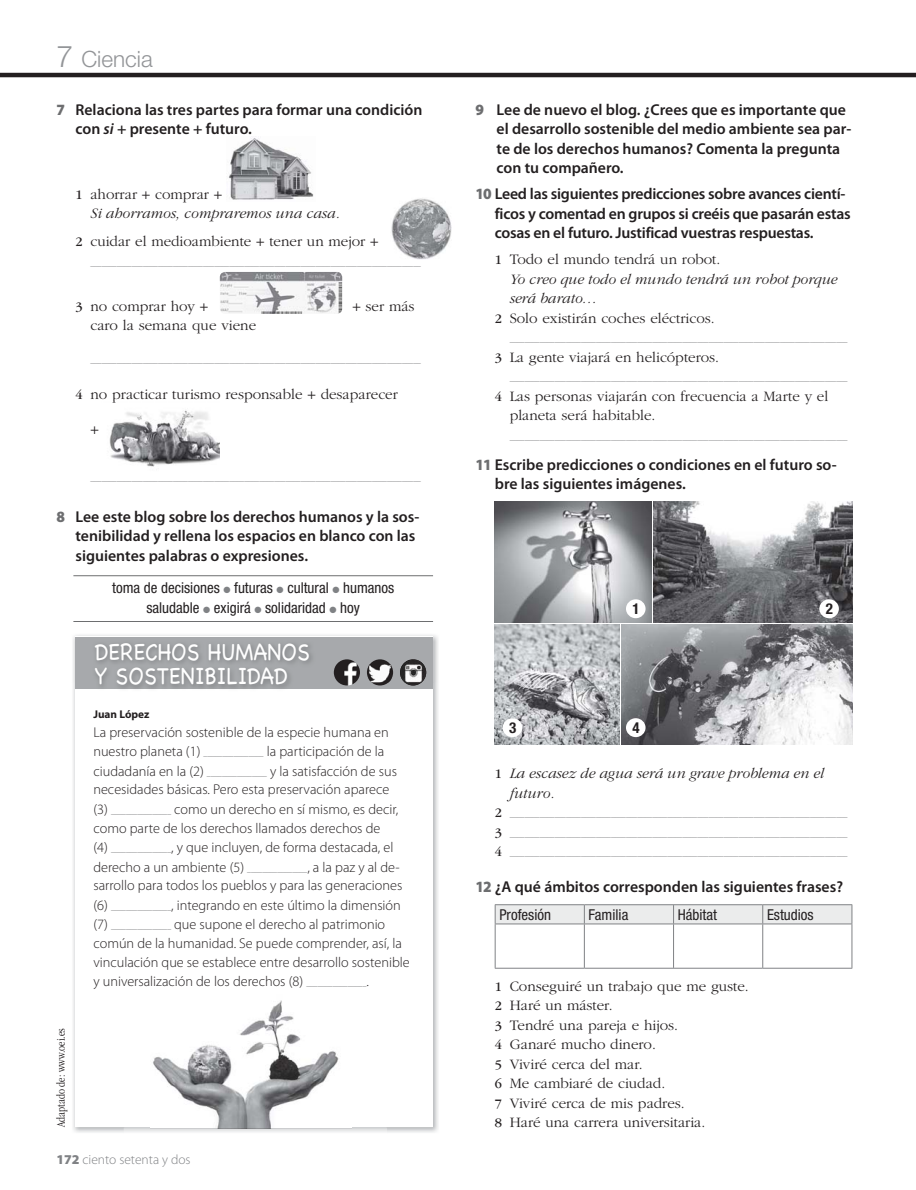
<style>
.page{position:relative;width:916px;height:1190px;background:#fff}
.page>*{position:absolute;margin:0;border:0;box-sizing:border-box;transform-origin:0 0}
.t1{font:24px/24px "Chalkboard";color:#fff;scale:.9 1}
.t2{font:300 22.5px "Helvetica Neue LT Std";color:#939598}
.t3{font:600 15.75px/19.5px "Myriad Pro";color:#231f20}
.t4{font:300 15px/19.5px "ITC Garamond Std";color:#231f20}
.t5{font:italic 300 15px/19.5px "ITC Garamond Std";color:#231f20}
.t6{font:condensed 15px/19.5px "Helvetica Neue LT Std";color:#231f20;text-align:center}
.t7{font:700 condensed 15px "Helvetica Neue LT Std";color:#231f20}
.t8{font:300 14.25px/19.2px "Myriad Pro";color:#231f20}
.t9{font:300 13.5px "Myriad Pro";color:#808285}
.t10{font:300 condensed 12px "ITC Garamond Std";color:#231f20}
.t11{font:700 11.25px "Myriad Pro";color:#231f20}
.t12{font:300 7.5px "ITC Garamond Std";color:#6d6e70}
.s1{font-size:30px}
.s2{font-weight:900;color:#6d6e70}
.s3{font-style:italic}
.s4{font-weight:400;font-style:normal;font-size:13.5px}
.s5{font-style:normal}
.s6{font-weight:400;font-size:13.5px}
.s7{font-family:"ITC Garamond Std";font-size:7.5px;color:#6d6e70}
.s8{font-weight:900}
.s9{font-weight:400;font-size:13.5px;color:#231f20}
</style>
<div class="page">
<hr style="left:0;top:73px;width:915px;height:4px;background:#231f20">
<img style="left:73px;top:635px;width:365px;height:47px">
<img style="left:73px;top:682px;width:51px;height:451px">
<img style="left:387px;top:682px;width:51px;height:451px">
<img style="left:124px;top:1127px;width:263px;height:5px">
<div style="left:75px;top:636px;width:357px;height:491px;background:#fff"></div>
<svg style="left:75px;top:637px;width:358px;height:52px;background:#a0a2a5"></svg>
<img style="left:229px;top:138px;width:85px;height:62px">
<img style="left:391px;top:198px;width:61px;height:62px">
<img style="left:220px;top:272px;width:122px;height:42px;border-radius:5px">
<img style="left:109px;top:410px;width:111px;height:57px">
<hr style="left:73px;top:575px;width:360px;height:1px;background:#6d6e70">
<hr style="left:73px;top:621px;width:360px;height:1px;background:#6d6e70">
<hr style="left:583px;top:924px;width:1px;height:44px;background:#808285">
<hr style="left:672px;top:924px;width:1px;height:44px;background:#808285">
<hr style="left:762px;top:924px;width:1px;height:44px;background:#808285">
<hr style="left:494px;top:904px;width:90px;height:1px;background:#808285">
<hr style="left:584px;top:904px;width:178px;height:1px;background:#808285">
<hr style="left:762px;top:904px;width:89px;height:1px;background:#808285">
<svg style="left:494px;top:905px;width:358px;height:19px;background:#e5e6e6"></svg>
<hr style="left:494px;top:924px;width:90px;height:1px;background:#808285">
<hr style="left:494px;top:924px;width:1px;height:44px;background:#808285">
<hr style="left:584px;top:924px;width:178px;height:1px;background:#808285">
<hr style="left:762px;top:924px;width:89px;height:1px;background:#808285">
<hr style="left:851px;top:924px;width:1px;height:44px;background:#808285">
<hr style="left:494px;top:968px;width:90px;height:1px;background:#808285">
<hr style="left:584px;top:968px;width:178px;height:1px;background:#808285">
<hr style="left:762px;top:968px;width:89px;height:1px;background:#808285">
<img style="left:150px;top:1000px;width:201px;height:128px">
<img style="left:333px;top:659px;width:27px;height:26px;border-radius:50%">
<svg style="left:367px;top:659px;width:26px;height:26px"></svg>
<img style="left:368px;top:664px;width:23px;height:18px">
<img style="left:400px;top:659px;width:26px;height:26px;border-radius:50%">
<img style="left:653px;top:502px;width:198px;height:120px">
<img style="left:494px;top:502px;width:156px;height:120px">
<img style="left:621px;top:624px;width:230px;height:121px">
<img style="left:494px;top:624px;width:125px;height:121px">
<div style="left:625px;top:599px;width:20px;height:19px;background:#fff;border-radius:50%"></div>
<div style="left:818px;top:599px;width:20px;height:19px;background:#fff;border-radius:50%"></div>
<div style="left:502px;top:718px;width:20px;height:19px;background:#fff;border-radius:50%"></div>
<div style="left:625px;top:718px;width:20px;height:19px;background:#fff;border-radius:50%"></div>
<h2 class="t2" style="left:56px;top:51px;width:98px"><span class="s1">7</span> Ciencia</h2>
<h3 class="t3" style="left:75px;top:101px;width:348px;text-indent:-19px"><span class="s2">7</span> Relaciona las tres partes para formar una condición con <span class="s3">si</span> + presente + futuro.</h3>
<h3 class="t5" style="left:90px;top:186px;width:251px;text-indent:-15px"><span class="s4">1</span> <span class="s5">ahorrar + comprar +<br></span>Si ahorramos, compraremos una casa.</h3>
<h3 class="t4" style="left:75px;top:233px;width:304px"><span class="s6">2</span> cuidar el medioambiente + tener un mejor +</h3>
<p class="t12" style="left:90px;top:261px;width:332px">________________________________________________________________________________________</p>
<h3 class="t4" style="left:75px;top:298px;width:134px"><span class="s6">3</span> no comprar hoy +</h3>
<h3 class="t4" style="left:352px;top:298px;width:64px">+ ser más</h3>
<h3 class="t4" style="left:90px;top:317px;width:167px">caro la semana que viene</h3>
<p class="t12" style="left:90px;top:357px;width:332px">________________________________________________________________________________________</p>
<h3 class="t4" style="left:75px;top:386px;width:323px"><span class="s6">4</span> no practicar turismo responsable + desaparecer</h3>
<h3 class="t4" style="left:90px;top:420px;width:10px">+</h3>
<p class="t12" style="left:90px;top:475px;width:332px">________________________________________________________________________________________</p>
<h3 class="t3" style="left:75px;top:508px;width:345px;text-indent:-19px"><span class="s2">8</span> Lee este blog sobre los derechos humanos y la sos&shy;tenibilidad y rellena los espacios en blanco con las siguientes palabras o expresiones.</h3>
<h3 class="t6" style="left:112px;top:580px;width:283px">toma de decisiones futuras cultural humanos saludable exigirá solidaridad hoy</h3>
<h1 class="t1" style="left:95px;top:640px;width:240px">DERECHOS HUMANOS<br>Y SOSTENIBILIDAD</h1>
<h3 class="t10" style="left:56px;top:1127px;width:100px;rotate:-90deg">Adaptado de: www.oei.es</h3>
<h3 class="t11" style="left:93px;top:710px;width:58px">Juan López</h3>
<p class="t8" style="left:93px;top:724px;width:318px">La preservación sostenible de la especie humana en nuestro planeta (1) <span class="s7">________________</span> la participación de la ciudadanía en la (2) <span class="s7">________________</span> y la satisfacción de sus necesidades básicas. Pero esta preservación aparece<br>(3) <span class="s7">________________</span> como un derecho en sí mismo, es decir, como parte de los derechos llamados derechos de<br>(4) <span class="s7">________________</span>, y que incluyen, de forma destacada, el derecho a un ambiente (5) <span class="s7">________________</span>, a la paz y al de&shy;sarrollo para todos los pueblos y para las generaciones (6) <span class="s7">________________</span>, integrando en este último la dimensión (7) <span class="s7">________________</span> que supone el derecho al patrimonio común de la humanidad. Se puede comprender, así, la vinculación que se establece entre desarrollo sostenible y universalización de los derechos (8) <span class="s7">________________</span>.</p>
<h3 class="t9" style="left:56px;top:1154px;width:136px"><span class="s8">172</span> ciento setenta y dos</h3>
<h3 class="t3" style="left:496px;top:101px;width:356px;text-indent:-21px"><span class="s2">9</span> Lee de nuevo el blog. ¿Crees que es importante que el desarrollo sostenible del medio ambiente sea par&shy;te de los derechos humanos? Comenta la pregunta con tu compañero.</h3>
<h3 class="t3" style="left:494px;top:186px;width:357px;text-indent:-19px"><span class="s2">10</span> Leed las siguientes predicciones sobre avances cientí&shy;ficos y comentad en grupos si creéis que pasarán estas cosas en el futuro. Justificad vuestras respuestas.</h3>
<h3 class="t4" style="left:494px;top:251px;width:227px"><span class="s6">1</span> Todo el mundo tendrá un robot.</h3>
<h3 class="t5" style="left:509px;top:270px;width:329px">Yo creo que todo el mundo tendrá un robot porque</h3>
<h3 class="t5" style="left:509px;top:290px;width:89px">será barato…</h3>
<h3 class="t4" style="left:494px;top:309px;width:221px"><span class="s6">2</span> Solo existirán coches eléctricos.</h3>
<p class="t12" style="left:509px;top:337px;width:339px">__________________________________________________________________________________________</p>
<h3 class="t4" style="left:494px;top:348px;width:226px"><span class="s6">3</span> La gente viajará en helicópteros.</h3>
<p class="t12" style="left:509px;top:376px;width:339px">__________________________________________________________________________________________</p>
<h3 class="t4" style="left:509px;top:387px;width:320px;text-indent:-15px"><span class="s6">4</span> Las personas viajarán con frecuencia a Marte y el planeta será habitable.</h3>
<p class="t12" style="left:509px;top:434px;width:339px">__________________________________________________________________________________________</p>
<h3 class="t3" style="left:494px;top:456px;width:343px;text-indent:-19px"><span class="s2">11</span> Escribe predicciones o condiciones en el futuro so&shy;bre las siguientes imágenes.</h3>
<h3 class="t7" style="left:632px;top:603px;width:9px">1</h3>
<h3 class="t7" style="left:825px;top:603px;width:9px">2</h3>
<h3 class="t7" style="left:509px;top:722px;width:9px">3</h3>
<h3 class="t7" style="left:632px;top:722px;width:9px">4</h3>
<h3 class="t5" style="left:509px;top:765px;width:316px;text-indent:-15px"><span class="s4">1</span> La escasez de agua será un grave problema en el futuro.</h3>
<p class="t12" style="left:494px;top:812px;width:354px"><span class="s9">2</span> __________________________________________________________________________________________</p>
<p class="t12" style="left:494px;top:831px;width:354px"><span class="s9">3</span> __________________________________________________________________________________________</p>
<p class="t12" style="left:494px;top:851px;width:354px"><span class="s9">4</span> __________________________________________________________________________________________</p>
<h3 class="t3" style="left:475px;top:879px;width:369px"><span class="s2">12</span> ¿A qué ámbitos corresponden las siguientes frases?</h3>
<h3 class="t6" style="left:499px;top:906px;width:53px">Profesión</h3>
<h3 class="t6" style="left:588px;top:906px;width:41px">Familia</h3>
<h3 class="t6" style="left:677px;top:906px;width:41px">Hábitat</h3>
<h3 class="t6" style="left:766px;top:906px;width:48px">Estudios</h3>
<h3 class="t4" style="left:494px;top:977px;width:255px"><span class="s6">1</span> Conseguiré un trabajo que me guste.<br><span class="s6">2</span> Haré un máster.<br><span class="s6">3</span> Tendré una pareja e hijos.<br><span class="s6">4</span> Ganaré mucho dinero.<br><span class="s6">5</span> Viviré cerca del mar.<br><span class="s6">6</span> Me cambiaré de ciudad.<br><span class="s6">7</span> Viviré cerca de mis padres.<br><span class="s6">8</span> Haré una carrera universitaria.</h3>
</div>
